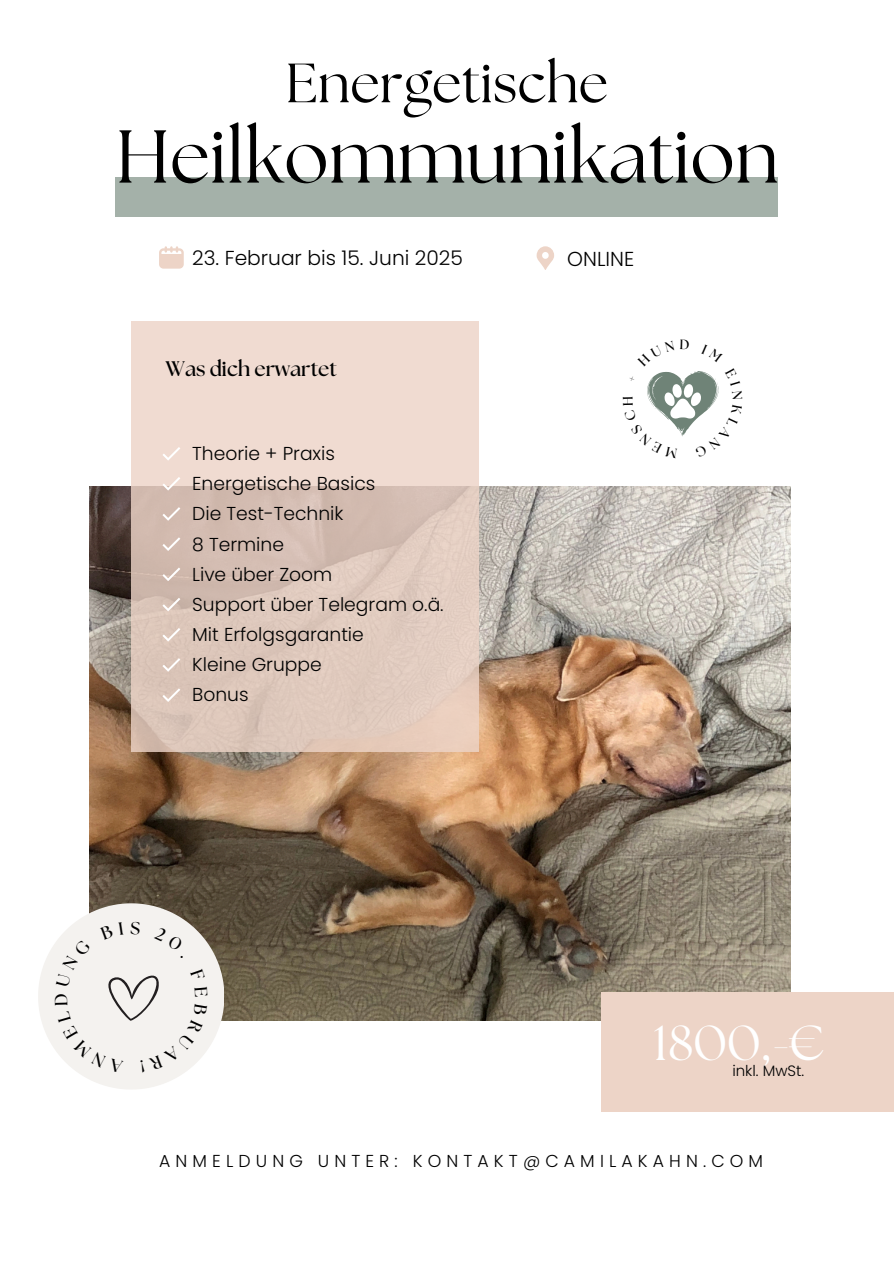
<style>
.page{position:relative;width:894px;height:1264px;background:#fff}
.page>*{position:absolute;margin:0;border:0;box-sizing:border-box;transform-origin:0 0}
.t1{font:74.7px "The Seasons";color:#000}
.t2{font:55.2px "The Seasons";color:#000}
.t3{font:49.05px "The Seasons";color:#fff}
.t4{font:700 21px "The Seasons";color:#000}
.t5{font:300 20.25px "Poppins";color:#000}
.t6{font:300 18.75px/30.2px "Poppins";color:#000}
.t7{font:300 17.25px "Poppins";letter-spacing:.295em;color:#000}
.t8{font:300 15px "Poppins";color:#000}
</style>
<div class="page">
<svg style="left:536px;top:246px;width:18px;height:24px"></svg>
<svg style="left:159px;top:246px;width:25px;height:23px"></svg>
<div style="left:116px;top:178px;width:661px;height:39px;background:#a4b1a9"></div>
<img style="left:89px;top:486px;width:701px;height:534px">
<svg style="left:131px;top:321px;width:347px;height:430px;background:#e3cdc2"></svg>
<div style="left:601px;top:992px;width:292px;height:119px;background:#edd4c7"></div>
<svg style="left:162px;top:447px;width:18px;height:13px"></svg>
<svg style="left:162px;top:477px;width:18px;height:13px"></svg>
<svg style="left:162px;top:507px;width:18px;height:13px"></svg>
<svg style="left:162px;top:537px;width:18px;height:13px"></svg>
<svg style="left:162px;top:567px;width:18px;height:14px"></svg>
<svg style="left:162px;top:597px;width:18px;height:14px"></svg>
<svg style="left:162px;top:628px;width:18px;height:13px"></svg>
<svg style="left:162px;top:658px;width:18px;height:13px"></svg>
<svg style="left:162px;top:688px;width:18px;height:13px"></svg>
<svg style="left:38px;top:903px;width:186px;height:186px"></svg>
<svg style="left:647px;top:371px;width:72px;height:66px"></svg>
<p class="t2" style="left:285px;top:58px;width:324px">Energetische</p>
<h2 class="t1" style="left:116px;top:123px;width:664px">Heilkommunikation</h2>
<h1 class="t5" style="left:192px;top:243px;width:272px">23. Februar bis 15. Juni 2025</h1>
<p class="t5" style="left:567px;top:245px;width:68px">ONLINE</p>
<h5 class="t4" style="left:165px;top:359px;width:173px">Was dich erwartet</h5>
<p class="t6" style="left:192px;top:438px;width:144px">Theorie + Praxis</p>
<p class="t6" style="left:192px;top:468px;width:185px">Energetische Basics</p>
<p class="t6" style="left:192px;top:498px;width:153px">Die Test-Technik</p>
<p class="t6" style="left:192px;top:529px;width:93px">8 Termine</p>
<p class="t6" style="left:192px;top:559px;width:142px">Live über Zoom</p>
<p class="t6" style="left:192px;top:589px;width:253px">Support über Telegram o.ä.<br>Mit Erfolgsgarantie</p>
<p class="t6" style="left:192px;top:649px;width:131px">Kleine Gruppe</p>
<p class="t6" style="left:192px;top:679px;width:58px">Bonus</p>
<h6 class="t3" style="left:653px;top:1020px;width:172px">1800,-€</h6>
<h4 class="t8" style="left:732px;top:1060px;width:73px">inkl. MwSt.</h4>
<p class="t7" style="left:159px;top:1148px;width:605px">ANMELDUNG UNTER: KONTAKT@CAMILAKAHN.COM</p>
</div>
